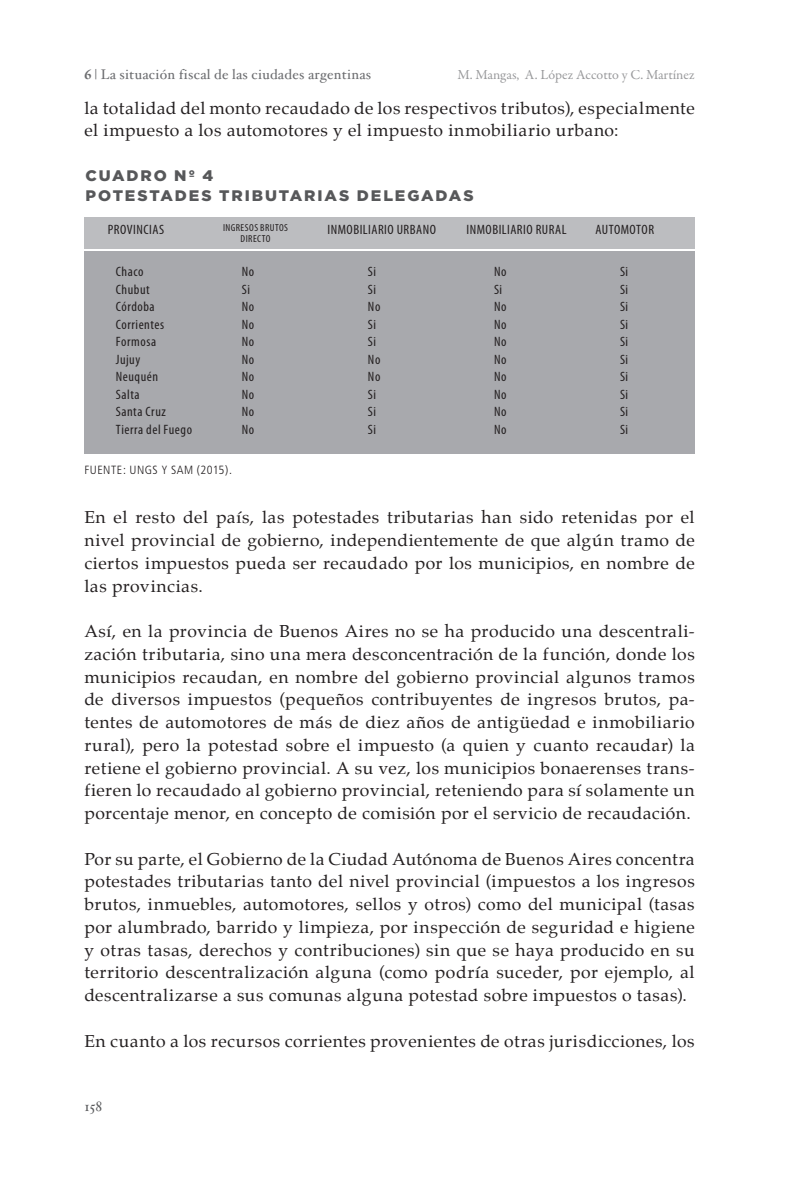
<style>
.page{position:relative;width:794px;height:1191px;background:#fff}
.page>*{position:absolute;margin:0;border:0;box-sizing:border-box;transform-origin:0 0}
.t1{font:16.97px/22.8px "Palatino";letter-spacing:.025em;color:#231f20;text-align:justify}
.t2{font:900 15.22px/19.2px "Gotham";letter-spacing:.12em;color:#57585a}
.t3{font:14px "Hoefler Text";letter-spacing:.02em;color:#6c6d70}
.t4{font:14px "Garamond Premr Pro";color:#6c6d70}
.t5{font:14px "Hoefler Text";color:#57585a}
.t6{font:condensed 13.65px "Myriad Pro";letter-spacing:.035em;color:#231f20}
.t7{font:300 condensed 11.9px "Frutiger";letter-spacing:.04em;color:#231f20}
.t8{font:condensed 10.15px/10.5px "Myriad Pro";letter-spacing:.04em;color:#231f20;text-align:center}
.s1{font-family:"Garamond Premr Pro";font-weight:700}
</style>
<div class="page">
<div style="left:84px;top:217px;width:610px;height:31px;background:#bcbdc0"></div>
<div style="left:84px;top:252px;width:610px;height:202px;background:#a8a9ad"></div>
<p class="t3" style="left:84px;top:66px;width:288px"><span class="s1">6</span> | La situación fiscal de las ciudades argentinas</p>
<p class="t4" style="left:457px;top:67px;width:239px">M. Mangas, A. López Accotto y C. Martínez</p>
<p class="t1" style="left:84px;top:96px;width:612px">la totalidad del monto recaudado de los respectivos tributos), especialmente el impuesto a los automotores y el impuesto inmobiliario urbano:</p>
<p class="t2" style="left:86px;top:166px;width:389px">CUADRO Nº 4<br>POTESTADES TRIBUTARIAS DELEGADAS</p>
<p class="t6" style="left:108px;top:221px;width:58px">PROVINCIAS</p>
<p class="t8" style="left:223px;top:223px;width:67px">INGRESOS BRUTOS<br>DIRECTO</p>
<p class="t6" style="left:327px;top:221px;width:110px">INMOBILIARIO URBANO</p>
<p class="t6" style="left:466px;top:221px;width:102px">INMOBILIARIO RURAL</p>
<p class="t6" style="left:595px;top:221px;width:60px">AUTOMOTOR</p>
<p class="t6" style="left:116px;top:263px;width:29px">Chaco</p>
<p class="t6" style="left:242px;top:263px;width:14px">No</p>
<p class="t6" style="left:368px;top:263px;width:10px">Si</p>
<p class="t6" style="left:494px;top:263px;width:14px">No</p>
<p class="t6" style="left:620px;top:263px;width:10px">Si</p>
<p class="t6" style="left:116px;top:281px;width:35px">Chubut</p>
<p class="t6" style="left:242px;top:281px;width:10px">Si</p>
<p class="t6" style="left:368px;top:281px;width:10px">Si</p>
<p class="t6" style="left:494px;top:281px;width:10px">Si</p>
<p class="t6" style="left:620px;top:281px;width:10px">Si</p>
<p class="t6" style="left:116px;top:298px;width:40px">Córdoba</p>
<p class="t6" style="left:242px;top:298px;width:14px">No</p>
<p class="t6" style="left:368px;top:298px;width:14px">No</p>
<p class="t6" style="left:494px;top:298px;width:14px">No</p>
<p class="t6" style="left:620px;top:298px;width:10px">Si</p>
<p class="t6" style="left:116px;top:316px;width:50px">Corrientes</p>
<p class="t6" style="left:242px;top:316px;width:14px">No</p>
<p class="t6" style="left:368px;top:316px;width:10px">Si</p>
<p class="t6" style="left:494px;top:316px;width:14px">No</p>
<p class="t6" style="left:620px;top:316px;width:10px">Si</p>
<p class="t6" style="left:116px;top:333px;width:42px">Formosa</p>
<p class="t6" style="left:242px;top:333px;width:14px">No</p>
<p class="t6" style="left:368px;top:333px;width:10px">Si</p>
<p class="t6" style="left:494px;top:333px;width:14px">No</p>
<p class="t6" style="left:620px;top:333px;width:10px">Si</p>
<p class="t6" style="left:116px;top:351px;width:26px">Jujuy</p>
<p class="t6" style="left:242px;top:351px;width:14px">No</p>
<p class="t6" style="left:368px;top:351px;width:14px">No</p>
<p class="t6" style="left:494px;top:351px;width:14px">No</p>
<p class="t6" style="left:620px;top:351px;width:10px">Si</p>
<p class="t6" style="left:116px;top:368px;width:44px">Neuquén</p>
<p class="t6" style="left:242px;top:368px;width:14px">No</p>
<p class="t6" style="left:368px;top:368px;width:14px">No</p>
<p class="t6" style="left:494px;top:368px;width:14px">No</p>
<p class="t6" style="left:620px;top:368px;width:10px">Si</p>
<p class="t6" style="left:116px;top:386px;width:25px">Salta</p>
<p class="t6" style="left:242px;top:386px;width:14px">No</p>
<p class="t6" style="left:368px;top:386px;width:10px">Si</p>
<p class="t6" style="left:494px;top:386px;width:14px">No</p>
<p class="t6" style="left:620px;top:386px;width:10px">Si</p>
<p class="t6" style="left:116px;top:403px;width:52px">Santa Cruz</p>
<p class="t6" style="left:242px;top:403px;width:14px">No</p>
<p class="t6" style="left:368px;top:403px;width:10px">Si</p>
<p class="t6" style="left:494px;top:403px;width:14px">No</p>
<p class="t6" style="left:620px;top:403px;width:10px">Si</p>
<p class="t6" style="left:116px;top:421px;width:78px">Tierra del Fuego</p>
<p class="t6" style="left:242px;top:421px;width:14px">No</p>
<p class="t6" style="left:368px;top:421px;width:10px">Si</p>
<p class="t6" style="left:494px;top:421px;width:14px">No</p>
<p class="t6" style="left:620px;top:421px;width:10px">Si</p>
<p class="t7" style="left:84px;top:463px;width:149px">FUENTE: UNGS Y SAM (2015).</p>
<p class="t1" style="left:84px;top:506px;width:612px">En el resto del país, las potestades tributarias han sido retenidas por el nivel provincial de gobierno, independientemente de que algún tramo de ciertos impuestos pueda ser recaudado por los municipios, en nombre de las provincias.</p>
<p class="t1" style="left:84px;top:620px;width:612px">Así, en la provincia de Buenos Aires no se ha producido una descentrali&shy;zación tributaria, sino una mera desconcentración de la función, donde los municipios recaudan, en nombre del gobierno provincial algunos tramos de diversos impuestos (pequeños contribuyentes de ingresos brutos, pa&shy;tentes de automotores de más de diez años de antigüedad e inmobiliario rural), pero la potestad sobre el impuesto (a quien y cuanto recaudar) la retiene el gobierno provincial. A su vez, los municipios bonaerenses trans&shy;fieren lo recaudado al gobierno provincial, reteniendo para sí solamente un porcentaje menor, en concepto de comisión por el servicio de recaudación.</p>
<p class="t1" style="left:84px;top:847px;width:612px">Por su parte, el Gobierno de la Ciudad Autónoma de Buenos Aires concentra potestades tributarias tanto del nivel provincial (impuestos a los ingresos brutos, inmuebles, automotores, sellos y otros) como del municipal (tasas por alumbrado, barrido y limpieza, por inspección de seguridad e higiene y otras tasas, derechos y contribuciones) sin que se haya producido en su territorio descentralización alguna (como podría suceder, por ejemplo, al descentralizarse a sus comunas alguna potestad sobre impuestos o tasas).</p>
<p class="t1" style="left:84px;top:1029px;width:612px">En cuanto a los recursos corrientes provenientes de otras jurisdicciones, los</p>
<p class="t5" style="left:84px;top:1098px;width:19px">158</p>
</div>
